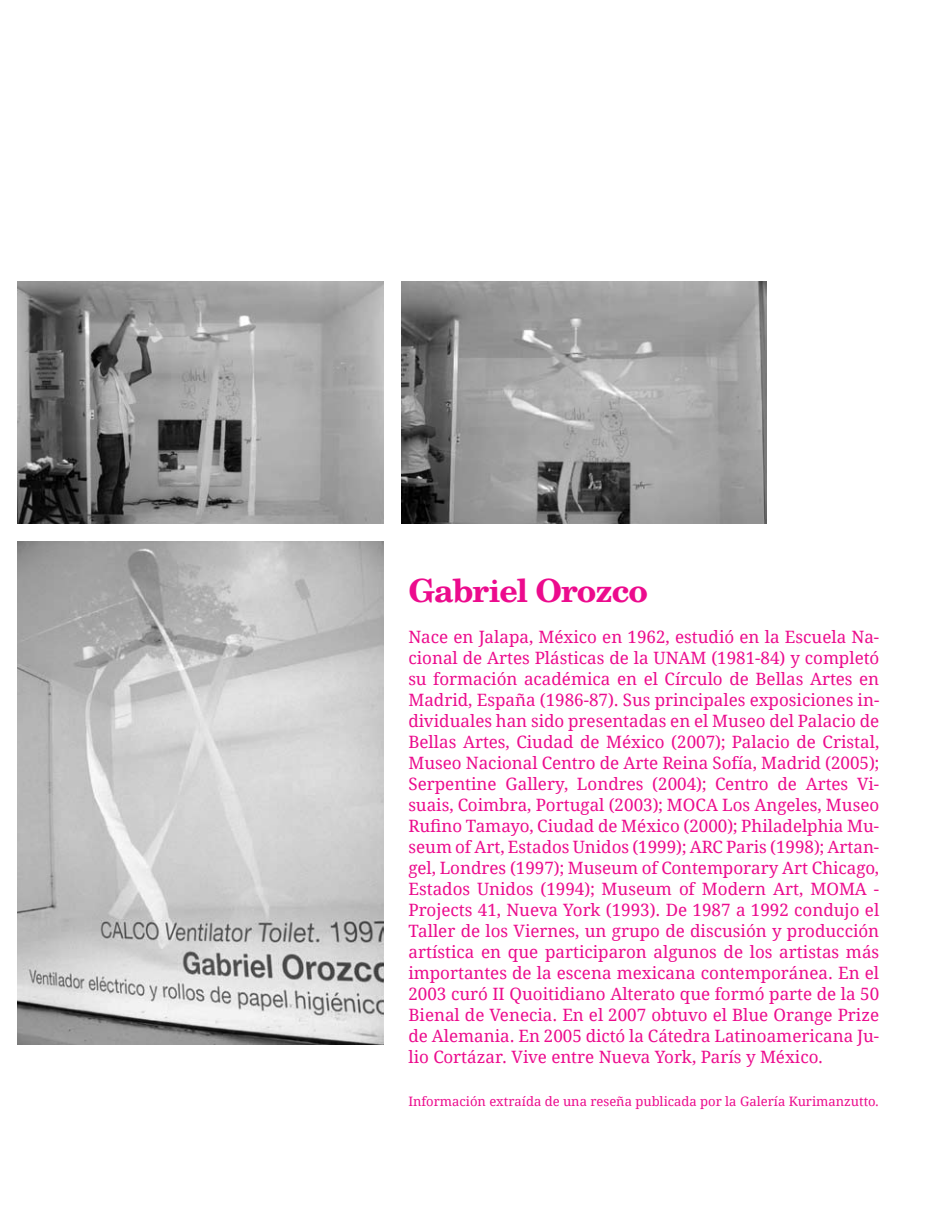
<style>
.page{position:relative;width:936px;height:1219px;background:#fff}
.page>*{position:absolute;margin:0;border:0;box-sizing:border-box;transform-origin:0 0}
.t1{font:700 32px "Te X Gyre Schola";letter-spacing:-.03em;color:#ec0b8d}
.t2{font:17px/21px "Droid Serif";color:#ec0b8d;text-align:justify}
.t3{font:13px "Droid Serif";color:#ec0b8d}
</style>
<div class="page">
<img style="left:401px;top:281px;width:365px;height:243px">
<img style="left:18px;top:281px;width:365px;height:243px">
<img style="left:18px;top:542px;width:365px;height:503px">
<h1 class="t1" style="left:408px;top:565px;width:241px">Gabriel Orozco</h1>
<p class="t2" style="left:408px;top:627px;width:472px">Nace en Jalapa, México en 1962, estudió en la Escuela Na&shy;cional de Artes Plásticas de la UNAM (1981-84) y completó su formación académica en el Círculo de Bellas Artes en Madrid, España (1986-87). Sus principales exposiciones in&shy;dividuales han sido presentadas en el Museo del Palacio de Bellas Artes, Ciudad de México (2007); Palacio de Cristal, Museo Nacional Centro de Arte Reina Sofía, Madrid (2005); Serpentine Gallery, Londres (2004); Centro de Artes Vi&shy;suais, Coimbra, Portugal (2003); MOCA Los Angeles, Museo Rufino Tamayo, Ciudad de México (2000); Philadelphia Mu&shy;seum of Art, Estados Unidos (1999); ARC Paris (1998); Artan&shy;gel, Londres (1997); Museum of Contemporary Art Chicago, Estados Unidos (1994); Museum of Modern Art, MOMA - Projects 41, Nueva York (1993). De 1987 a 1992 condujo el Taller de los Viernes, un grupo de discusión y producción artística en que participaron algunos de los artistas más importantes de la escena mexicana contemporánea. En el 2003 curó II Quoitidiano Alterato que formó parte de la 50<br>Bienal de Venecia. En el 2007 obtuvo el Blue Orange Prize de Alemania. En 2005 dictó la Cátedra Latinoamericana Ju&shy;lio Cortázar. Vive entre Nueva York, París y México.</p>
<p class="t3" style="left:408px;top:1093px;width:472px">Información extraída de una reseña publicada por la Galería Kurimanzutto.</p>
</div>
